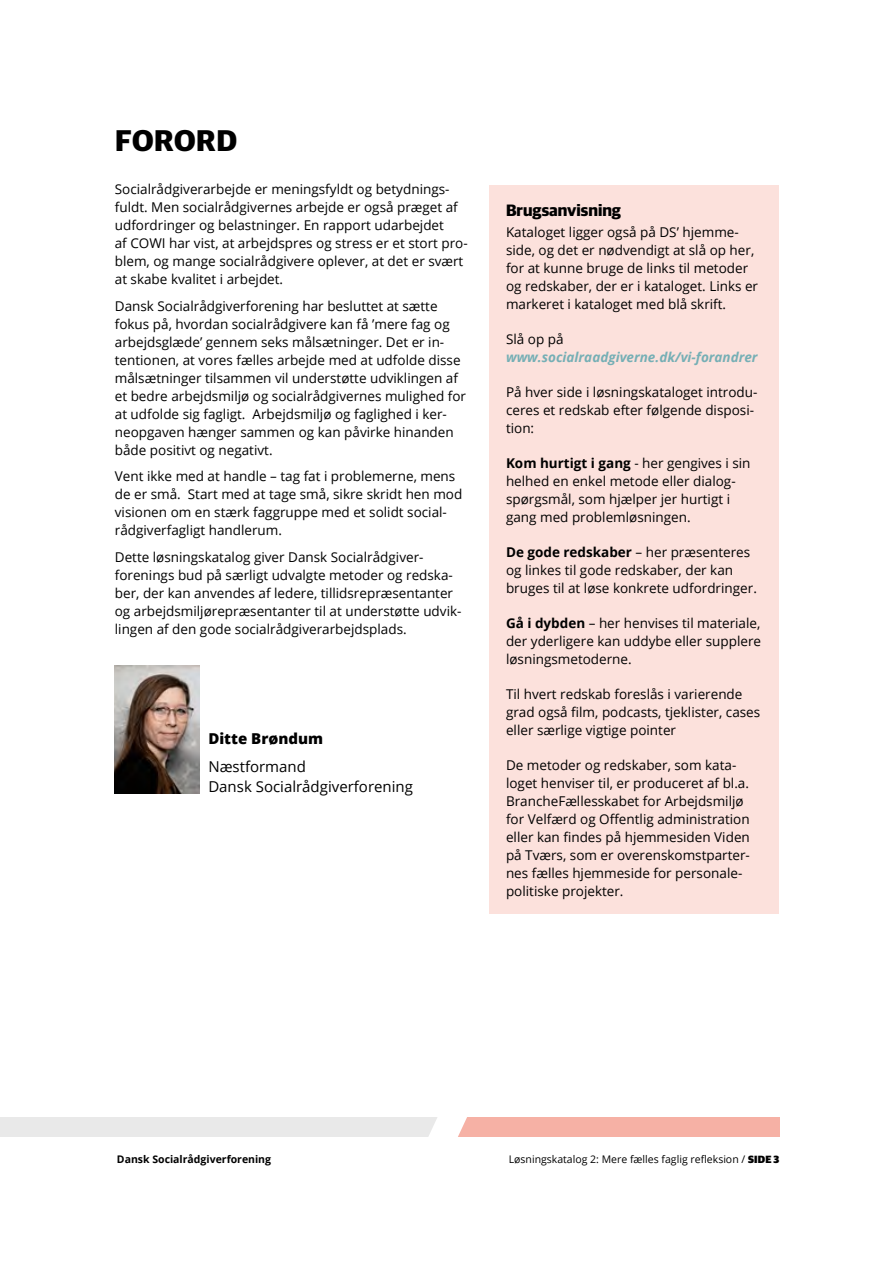
<style>
.page{position:relative;width:893px;height:1263px;background:#fff}
.page>*{position:absolute;margin:0;border:0;box-sizing:border-box;transform-origin:0 0}
.t1{font:700 30px "Guardian Sans";letter-spacing:.02em;color:#000}
.t2{font:700 16.5px "Guardian Sans";color:#000}
.t3{font:15px/19.5px "Open Sans";color:#000}
.t4{font:800 15px "Open Sans";color:#000}
.t5{font:13.5px/18px "Open Sans";color:#000}
.t6{font:italic 700 13.5px "Open Sans";color:#75afb5}
.t7{font:10.5px "Open Sans";color:#000}
.t8{font:700 10.5px "Open Sans";color:#000}
.s1{font-weight:700}
.s2{font-family:"Guardian Sans";font-weight:900}
</style>
<div class="page">
<div style="left:0;top:1117px;width:449px;height:19px;background:#e9e9e9"></div>
<div style="left:449px;top:1117px;width:330px;height:19px;background:#f6b1a5"></div>
<svg style="left:415px;top:1117px;width:69px;height:20px"></svg>
<img style="left:115px;top:666px;width:85px;height:127px">
<div style="left:489px;top:185px;width:289px;height:728px;background:#fce1dc"></div>
<h1 class="t1" style="left:115px;top:118px;width:123px">FORORD</h1>
<p class="t5" style="left:115px;top:180px;width:354px">Socialrådgiverarbejde er meningsfyldt og betydnings&shy;fuldt. Men socialrådgivernes arbejde er også præget af udfordringer og belastninger. En rapport udarbejdet<br>af COWI har vist, at arbejdspres og stress er et stort pro&shy;blem, og mange socialrådgivere oplever, at det er svært at skabe kvalitet i arbejdet.</p>
<p class="t5" style="left:115px;top:297px;width:353px">Dansk Socialrådgiverforening har besluttet at sætte fokus på, hvordan socialrådgivere kan få ’mere fag og arbejdsglæde’ gennem seks målsætninger. Det er in&shy;tentionen, at vores fælles arbejde med at udfolde disse målsætninger tilsammen vil understøtte udviklingen af et bedre arbejdsmiljø og socialrådgivernes mulighed for at udfolde sig fagligt. Arbejdsmiljø og faglighed i ker&shy;neopgaven hænger sammen og kan påvirke hinanden både positivt og negativt.</p>
<p class="t5" style="left:115px;top:467px;width:349px">Vent ikke med at handle – tag fat i problemerne, mens de er små. Start med at tage små, sikre skridt hen mod visionen om en stærk faggruppe med et solidt social&shy;rådgiverfagligt handlerum.</p>
<p class="t5" style="left:115px;top:547px;width:348px">Dette løsningskatalog giver Dansk Socialrådgiver&shy;forenings bud på særligt udvalgte metoder og redska&shy;ber, der kan anvendes af ledere, tillidsrepræsentanter og arbejdsmiljørepræsentanter til at understøtte udvik&shy;lingen af den gode socialrådgiverarbejdsplads.</p>
<p class="t4" style="left:208px;top:727px;width:116px">Ditte Brøndum</p>
<p class="t3" style="left:208px;top:757px;width:206px">Næstformand<br>Dansk Socialrådgiverforening</p>
<p class="t2" style="left:506px;top:198px;width:116px">Brugsanvisning</p>
<p class="t5" style="left:506px;top:223px;width:254px">Kataloget ligger også på DS’ hjemme&shy;side, og det er nødvendigt at slå op her, for at kunne bruge de links til metoder og redskaber, der er i kataloget. Links er markeret i kataloget med blå skrift.</p>
<p class="t5" style="left:506px;top:330px;width:59px">Slå op på</p>
<p class="t6" style="left:506px;top:348px;width:253px">www.socialraadgiverne.dk/vi-forandrer</p>
<p class="t5" style="left:506px;top:383px;width:253px">På hver side i løsningskataloget introdu&shy;ceres et redskab efter følgende disposi&shy;tion:</p>
<p class="t5" style="left:506px;top:454px;width:246px"><span class="s1">Kom hurtigt i gang</span> - her gengives i sin helhed en enkel metode eller dialog&shy;spørgsmål, som hjælper jer hurtigt i gang med problemløsningen.</p>
<p class="t5" style="left:506px;top:543px;width:252px"><span class="s1">De gode redskaber</span> – her præsenteres og linkes til gode redskaber, der kan bruges til at løse konkrete udfordringer.</p>
<p class="t5" style="left:506px;top:614px;width:257px;text-align:justify"><span class="s1">Gå i dybden</span> – her henvises til materiale, der yderligere kan uddybe eller supplere løsningsmetoderne.</p>
<p class="t5" style="left:506px;top:685px;width:256px">Til hvert redskab foreslås i varierende grad også film, podcasts, tjeklister, cases eller særlige vigtige pointer</p>
<p class="t5" style="left:506px;top:756px;width:245px">De metoder og redskaber, som kata&shy;loget henviser til, er produceret af bl.a.<br>BrancheFællesskabet for Arbejdsmiljø for Velfærd og Offentlig administration eller kan findes på hjemmesiden Viden på Tværs, som er overenskomstparter&shy;nes fælles hjemmeside for personale&shy;politiske projekter.</p>
<p class="t8" style="left:117px;top:1152px;width:156px">Dansk Socialrådgiverforening</p>
<p class="t7" style="left:509px;top:1152px;width:272px">Løsningskatalog 2: Mere fælles faglig refleksion / <span class="s2">SIDE 3</span></p>
</div>
